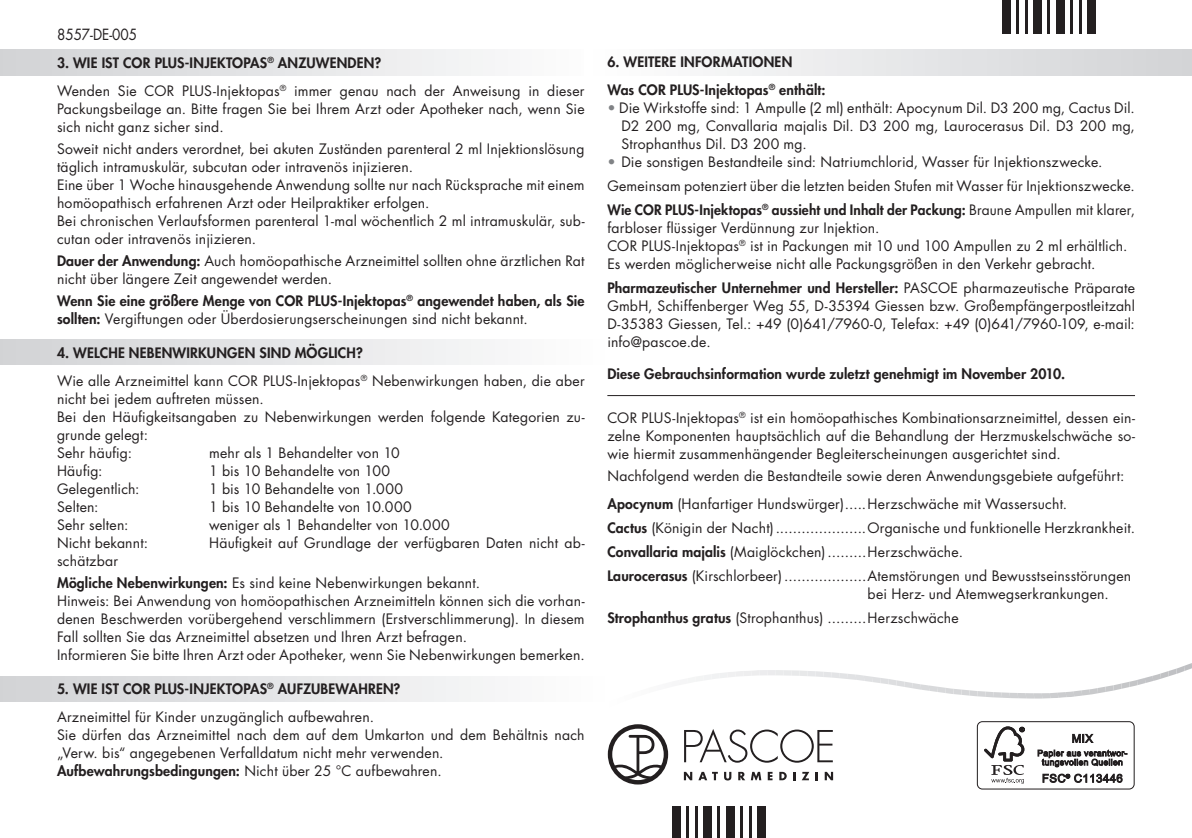
<style>
.page{position:relative;width:1192px;height:838px;background:#fff}
.page>*{position:absolute;margin:0;border:0;box-sizing:border-box;transform-origin:0 0}
.t1{font:15px "Futura";color:#231f20;scale:.9 1}
.t2{font:14px/18px "Futura";letter-spacing:.015em;color:#231f20}
.t3{font:800 14px/18px "Futura";letter-spacing:.01em;color:#231f20}
.s1{font-weight:800}
.s2{font-weight:400}
.s3{color:#808285}
</style>
<div class="page">
<div style="left:0;top:50px;width:607px;height:25px;background:linear-gradient(to right,#d1d3d5,#fefefe)"></div>
<div style="left:0;top:676px;width:607px;height:26px;background:linear-gradient(to right,#d1d2d5,#fefefe)"></div>
<div style="left:584px;top:50px;width:607px;height:25px;background:linear-gradient(to right,#fefeff,#d2d3d5)"></div>
<div style="left:0;top:339px;width:607px;height:26px;background:linear-gradient(to right,#d1d2d5,#fefefe)"></div>
<hr style="left:607px;top:395px;width:527px;height:1px;background:#231f20">
<svg style="left:1010px;top:0;width:86px;height:33px"></svg>
<div style="left:1001px;top:0;width:9px;height:33px;background:#231f20"></div>
<hr style="left:1015px;top:0;width:3px;height:33px;background:#231f20">
<hr style="left:1024px;top:0;width:3px;height:33px;background:#231f20">
<div style="left:1032px;top:0;width:9px;height:33px;background:#231f20"></div>
<hr style="left:1047px;top:0;width:2px;height:33px;background:#231f20">
<div style="left:1055px;top:0;width:9px;height:33px;background:#231f20"></div>
<hr style="left:1069px;top:0;width:3px;height:33px;background:#231f20">
<hr style="left:1078px;top:0;width:3px;height:33px;background:#231f20">
<div style="left:1086px;top:0;width:9px;height:33px;background:#231f20"></div>
<div style="left:757px;top:806px;width:8px;height:32px;background:#231f20"></div>
<hr style="left:748px;top:806px;width:3px;height:32px;background:#231f20">
<hr style="left:740px;top:806px;width:2px;height:32px;background:#231f20">
<div style="left:725px;top:806px;width:9px;height:32px;background:#231f20"></div>
<hr style="left:717px;top:806px;width:3px;height:32px;background:#231f20">
<div style="left:703px;top:806px;width:8px;height:32px;background:#231f20"></div>
<hr style="left:694px;top:806px;width:3px;height:32px;background:#231f20">
<hr style="left:686px;top:806px;width:3px;height:32px;background:#231f20">
<div style="left:672px;top:806px;width:8px;height:32px;background:#231f20"></div>
<svg style="left:602px;top:663px;width:589px;height:39px"></svg>
<svg style="left:683px;top:772px;width:9px;height:8px"></svg>
<svg style="left:698px;top:772px;width:19px;height:8px"></svg>
<svg style="left:724px;top:772px;width:7px;height:8px"></svg>
<svg style="left:738px;top:772px;width:23px;height:8px"></svg>
<svg style="left:767px;top:772px;width:5px;height:8px"></svg>
<svg style="left:779px;top:772px;width:7px;height:8px"></svg>
<svg style="left:793px;top:772px;width:2px;height:8px"></svg>
<svg style="left:802px;top:772px;width:7px;height:8px"></svg>
<svg style="left:815px;top:772px;width:2px;height:8px"></svg>
<svg style="left:824px;top:772px;width:8px;height:8px"></svg>
<svg style="left:684px;top:729px;width:148px;height:34px"></svg>
<svg style="left:607px;top:724px;width:61px;height:60px"></svg>
<div style="left:976px;top:721px;width:158px;height:68px;border:1px solid #231f20;border-radius:5px"></div>
<svg style="left:984px;top:726px;width:40px;height:58px"></svg>
<svg style="left:1037px;top:733px;width:89px;height:34px"></svg>
<svg style="left:1042px;top:774px;width:80px;height:9px"></svg>
<p class="t1" style="left:57px;top:25px;width:91px">8557-DE-005</p>
<p class="t2" style="left:57px;top:49px;width:529px;line-height:28px"><span class="s1">3. WIE IST COR PLUS-INJEKTOPAS</span><sup>®</sup> <span class="s1">ANZUWENDEN?<br></span>Wenden Sie COR PLUS-Injektopas<sup>®</sup> immer genau nach der Anweisung in dieser</p>
<p class="t2" style="left:57px;top:100px;width:529px">Packungsbeilage an. Bitte fragen Sie bei Ihrem Arzt oder Apotheker nach, wenn Sie sich nicht ganz sicher sind.</p>
<p class="t2" style="left:57px;top:140px;width:529px">Soweit nicht anders verordnet, bei akuten Zuständen parenteral 2 ml Injektionslösung täglich intramuskulär, subcutan oder intravenös injizieren.<br>Eine über 1 Woche hinausgehende Anwendung sollte nur nach Rücksprache mit einem homöopathisch erfahrenen Arzt oder Heilpraktiker erfolgen.<br>Bei chronischen Verlaufsformen parenteral 1-mal wöchentlich 2 ml intramuskulär, sub&shy;cutan oder intravenös injizieren.</p>
<p class="t2" style="left:57px;top:252px;width:529px"><span class="s1">Dauer der Anwendung:</span> Auch homöopathische Arzneimittel sollten ohne ärztlichen Rat nicht über längere Zeit angewendet werden.</p>
<p class="t3" style="left:57px;top:291px;width:529px">Wenn Sie eine größere Menge von COR PLUS-Injektopas<sup>®</sup> angewendet haben, als Sie sollten: <span class="s2">Vergiftungen oder Überdosierungserscheinungen sind nicht bekannt.</span></p>
<p class="t2" style="left:57px;top:339px;width:529px;line-height:28px"><span class="s1">4. WELCHE NEBENWIRKUNGEN SIND MÖGLICH?<br></span>Wie alle Arzneimittel kann COR PLUS-Injektopas<sup>®</sup> Nebenwirkungen haben, die aber</p>
<p class="t2" style="left:57px;top:390px;width:529px">nicht bei jedem auftreten müssen.<br>Bei den Häufigkeitsangaben zu Nebenwirkungen werden folgende Kategorien zu&shy;grunde gelegt:<br>Sehr häufig:</p>
<p class="t2" style="left:209px;top:444px;width:192px">mehr als 1 Behandelter von 10</p>
<p class="t2" style="left:57px;top:462px;width:47px">Häufig:</p>
<p class="t2" style="left:209px;top:462px;width:182px">1 bis 10 Behandelte von 100</p>
<p class="t2" style="left:57px;top:480px;width:84px">Gelegentlich:</p>
<p class="t2" style="left:209px;top:480px;width:195px">1 bis 10 Behandelte von 1.000</p>
<p class="t2" style="left:57px;top:498px;width:43px">Selten:</p>
<p class="t2" style="left:209px;top:498px;width:204px">1 bis 10 Behandelte von 10.000</p>
<p class="t2" style="left:57px;top:516px;width:73px">Sehr selten:</p>
<p class="t2" style="left:209px;top:516px;width:242px">weniger als 1 Behandelter von 10.000</p>
<p class="t2" style="left:57px;top:534px;width:93px">Nicht bekannt:</p>
<p class="t2" style="left:209px;top:534px;width:377px">Häufigkeit auf Grundlage der verfügbaren Daten nicht ab-</p>
<p class="t2" style="left:57px;top:550px;width:424px;line-height:22px">schätzbar<br><span class="s1">Mögliche Nebenwirkungen:</span> Es sind keine Nebenwirkungen bekannt.</p>
<p class="t2" style="left:57px;top:592px;width:529px">Hinweis: Bei Anwendung von homöopathischen Arzneimitteln können sich die vorhan&shy;denen Beschwerden vorübergehend verschlimmern (Erstverschlimmerung). In diesem Fall sollten Sie das Arzneimittel absetzen und Ihren Arzt befragen.<br>Informieren Sie bitte Ihren Arzt oder Apotheker, wenn Sie Nebenwirkungen bemerken.</p>
<p class="t2" style="left:57px;top:675px;width:345px;line-height:28px"><span class="s1">5. WIE IST COR PLUS-INJEKTOPAS</span><sup>®</sup> <span class="s1">AUFZUBEWAHREN?<br></span>Arzneimittel für Kinder unzugänglich aufbewahren.</p>
<p class="t2" style="left:57px;top:726px;width:529px">Sie dürfen das Arzneimittel nach dem auf dem Umkarton und dem Behältnis nach „Verw. bis“ angegebenen Verfalldatum nicht mehr verwenden.<br><span class="s1">Aufbewahrungsbedingungen:</span> Nicht über 25 °C aufbewahren.</p>
<p class="t3" style="left:607px;top:48px;width:220px;line-height:28px">6. WEITERE INFORMATIONEN<br>Was COR PLUS-Injektopas<sup>®</sup> enthält:</p>
<p class="t2" style="left:621px;top:99px;width:515px;text-align:justify;text-indent:-14px"><span class="s3">•</span> Die Wirkstoffe sind: 1 Ampulle (2 ml) enthält: Apocynum Dil. D3 200 mg, Cactus Dil.<br>D2 200 mg, Convallaria majalis Dil. D3 200 mg, Laurocerasus Dil. D3 200 mg, Strophanthus Dil. D3 200 mg.</p>
<p class="t2" style="left:607px;top:150px;width:529px;line-height:24px"><span class="s3">•</span> Die sonstigen Bestandteile sind: Natriumchlorid, Wasser für Injektionszwecke.<br>Gemeinsam potenziert über die letzten beiden Stufen mit Wasser für Injektionszwecke.<br><span class="s1">Wie COR PLUS-Injektopas</span><sup>®</sup> <span class="s1">aussieht und Inhalt der Packung:</span> Braune Ampullen mit klarer,</p>
<p class="t2" style="left:607px;top:219px;width:521px">farbloser flüssiger Verdünnung zur Injektion.<br>COR PLUS-Injektopas<sup>®</sup> ist in Packungen mit 10 und 100 Ampullen zu 2 ml erhältlich.<br>Es werden möglicherweise nicht alle Packungsgrößen in den Verkehr gebracht.</p>
<p class="t2" style="left:607px;top:279px;width:529px;text-align:justify"><span class="s1">Pharmazeutischer Unternehmer und Hersteller:</span> PASCOE pharmazeutische Präparate GmbH, Schiffenberger Weg 55, D-35394 Giessen bzw. Großempfängerpostleitzahl D-35383 Giessen, Tel.: +49 (0)641/7960-0, Telefax: +49 (0)641/7960-109, e-mail: info@pascoe.de.</p>
<p class="t3" style="left:607px;top:365px;width:459px">Diese Gebrauchsinformation wurde zuletzt genehmigt im November 2010.</p>
<p class="t2" style="left:607px;top:409px;width:529px;text-align:justify">COR PLUS-Injektopas<sup>®</sup> ist ein homöopathisches Kombinationsarzneimittel, dessen ein&shy;zelne Komponenten hauptsächlich auf die Behandlung der Herzmuskelschwäche so&shy;wie hiermit zusammenhängender Begleiterscheinungen ausgerichtet sind.</p>
<p class="t2" style="left:607px;top:462px;width:518px;line-height:28px">Nachfolgend werden die Bestandteile sowie deren Anwendungsgebiete aufgeführt:<br><span class="s1">Apocynum</span> (Hanfartiger Hundswürger).....Herzschwäche mit Wassersucht.</p>
<p class="t2" style="left:607px;top:516px;width:529px;line-height:24px"><span class="s1">Cactus</span> (Königin der Nacht).....................Organische und funktionelle Herzkrankheit.<br><span class="s1">Convallaria majalis</span> (Maiglöckchen).........Herzschwäche.<br><span class="s1">Laurocerasus</span> (Kirschlorbeer) ...................Atemstörungen und Bewusstseinsstörungen</p>
<p class="t2" style="left:607px;top:582px;width:503px;line-height:24px;text-indent:260px">bei Herz- und Atemwegserkrankungen.<br><span class="s1">Strophanthus gratus</span> (Strophanthus) .........Herzschwäche</p>
</div>
